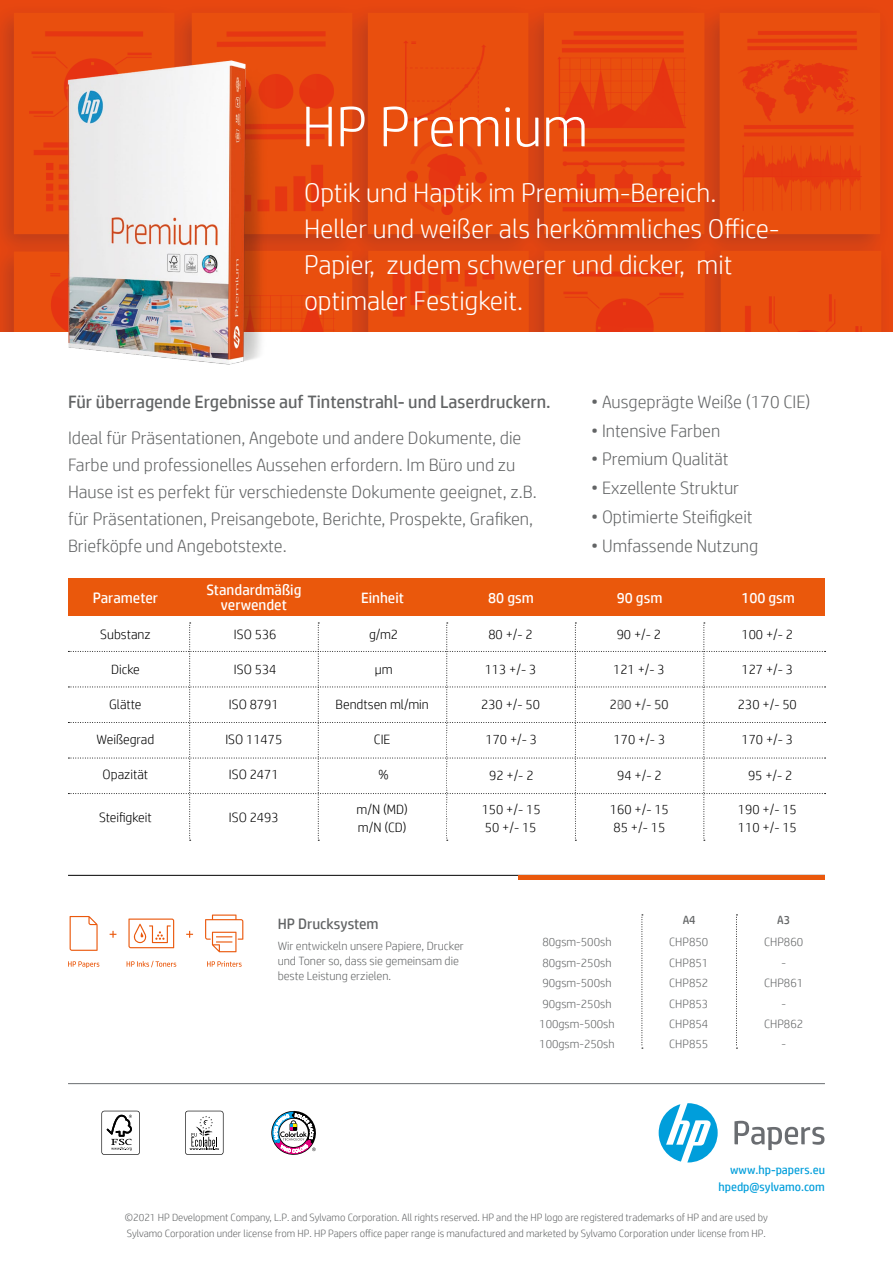
<style>
.page{position:relative;width:893px;height:1263px;background:#fff}
.page>*{position:absolute;margin:0;border:0;box-sizing:border-box;transform-origin:0 0}
.t1{font:300 57px "HP Simplified";color:#fff}
.t2{font:300 27px/36px "HP Simplified";color:#fff}
.t3{font:300 18px/27px "HP Simplified";color:#626465}
.t4{font:18px "HP Simplified";color:#626465}
.t5{font:15px/15px "HP Simplified";color:#fff;text-align:center}
.t6{font:15px "HP Simplified";color:#626465}
.t7{font:300 13.5px/18px "HP Simplified";color:#000}
.t8{font:300 12px/20.4px "HP Simplified";color:#626465}
.t9{font:12px/17px "HP Simplified";color:#009edb;text-align:right}
.t10{font:12px "HP Simplified";color:#626465}
.t11{font:300 10.5px/16.5px "HP Simplified";color:#626465}
</style>
<div class="page">
<hr style="left:68px;top:1083px;width:757px;height:1px;background:#6a6d71">
<svg style="left:659px;top:1103px;width:59px;height:59px"></svg>
<svg style="left:734px;top:1121px;width:90px;height:29px"></svg>
<svg style="left:271px;top:1110px;width:45px;height:45px"></svg>
<hr style="left:68px;top:875px;width:757px;height:1px;background:#000">
<hr style="left:518px;top:875px;width:307px;height:4px;background:#ea580c">
<img style="left:0;top:0;width:893px;height:332px">
<img style="left:11px;top:40px;width:303px;height:325px">
<svg style="left:70px;top:916px;width:28px;height:35px"></svg>
<svg style="left:128px;top:918px;width:46px;height:30px"></svg>
<svg style="left:205px;top:914px;width:38px;height:38px"></svg>
<svg style="left:110px;top:931px;width:6px;height:7px"></svg>
<svg style="left:186px;top:931px;width:7px;height:7px"></svg>
<svg style="left:68px;top:961px;width:31px;height:7px"></svg>
<svg style="left:127px;top:961px;width:49px;height:6px"></svg>
<svg style="left:207px;top:961px;width:35px;height:6px"></svg>
<svg style="left:641px;top:914px;width:2px;height:135px"></svg>
<svg style="left:736px;top:914px;width:1px;height:135px"></svg>
<div style="left:68px;top:578px;width:757px;height:38px;background:#ea580c"></div>
<svg style="left:68px;top:623px;width:758px;height:218px"></svg>
<svg style="left:101px;top:1111px;width:39px;height:44px"></svg>
<svg style="left:185px;top:1111px;width:39px;height:44px"></svg>
<div style="left:448px;top:733px;width:127px;height:20px;background:#fff"></div>
<div style="left:448px;top:769px;width:127px;height:19px;background:#fff"></div>
<div style="left:447px;top:803px;width:128px;height:15px;background:#fff"></div>
<div style="left:447px;top:821px;width:127px;height:15px;background:#fff"></div>
<div style="left:576px;top:698px;width:127px;height:15px;background:#fff"></div>
<div style="left:576px;top:733px;width:127px;height:14px;background:#fff"></div>
<div style="left:576px;top:769px;width:127px;height:14px;background:#fff"></div>
<div style="left:576px;top:803px;width:127px;height:15px;background:#fff"></div>
<div style="left:576px;top:821px;width:127px;height:15px;background:#fff"></div>
<div style="left:707px;top:769px;width:126px;height:14px;background:#fff"></div>
<h1 class="t1" style="left:302px;top:89px;width:288px">HP Premium</h1>
<h2 class="t2" style="left:304px;top:174px;width:477px">Optik und Haptik im Premium-Bereich.<br>Heller und weißer als herkömmliches Office-Papier, zudem schwerer und dicker, mit optimaler Festigkeit.</h2>
<p class="t4" style="left:68px;top:390px;width:484px">Für überragende Ergebnisse auf Tintenstrahl- und Laserdruckern.</p>
<p class="t3" style="left:68px;top:423px;width:470px">Ideal für Präsentationen, Angebote und andere Dokumente, die Farbe und professionelles Aussehen erfordern. Im Büro und zu Hause ist es perfekt für verschiedenste Dokumente geeignet, z.B. für Präsentationen, Preisangebote, Berichte, Prospekte, Grafiken, Briefköpfe und Angebotstexte.</p>
<p class="t5" style="left:93px;top:590px;width:67px">Parameter</p>
<p class="t7" style="left:100px;top:625px;width:52px">Substanz</p>
<p class="t7" style="left:111px;top:660px;width:30px">Dicke</p>
<p class="t7" style="left:109px;top:695px;width:34px">Glätte</p>
<p class="t7" style="left:96px;top:730px;width:59px">Weißegrad</p>
<p class="t7" style="left:103px;top:765px;width:47px">Opazität</p>
<p class="t7" style="left:99px;top:808px;width:54px">Steifigkeit</p>
<p class="t5" style="left:206px;top:582px;width:97px">Standardmäßig verwendet</p>
<p class="t7" style="left:234px;top:625px;width:44px">ISO 536</p>
<p class="t7" style="left:234px;top:660px;width:44px">ISO 534</p>
<p class="t7" style="left:229px;top:695px;width:51px">ISO 8791</p>
<p class="t7" style="left:225px;top:730px;width:58px">ISO 11475</p>
<p class="t7" style="left:229px;top:765px;width:51px">ISO 2471</p>
<p class="t7" style="left:229px;top:808px;width:51px">ISO 2493</p>
<p class="t5" style="left:361px;top:590px;width:44px">Einheit</p>
<p class="t7" style="left:369px;top:625px;width:31px">g/m2</p>
<p class="t7" style="left:375px;top:660px;width:19px">µm</p>
<p class="t7" style="left:336px;top:695px;width:95px">Bendtsen ml/min</p>
<p class="t7" style="left:374px;top:730px;width:18px">CIE</p>
<p class="t7" style="left:379px;top:765px;width:12px">%</p>
<p class="t7" style="left:357px;top:800px;width:53px">m/N (MD) m/N (CD)</p>
<p class="t5" style="left:488px;top:590px;width:47px">80 gsm</p>
<p class="t7" style="left:488px;top:625px;width:46px">80 +/- 2</p>
<p class="t7" style="left:485px;top:660px;width:53px">113 +/- 3</p>
<p class="t7" style="left:481px;top:695px;width:60px">230 +/- 50</p>
<p class="t7" style="left:500px;top:730px;width:23px">170</p>
<p class="t7" style="left:492px;top:765px;width:38px">Min 92</p>
<p class="t7" style="left:488px;top:800px;width:16px">45</p>
<p class="t7" style="left:526px;top:800px;width:16px">20</p>
<p class="t7" style="left:485px;top:818px;width:9px">6</p>
<p class="t7" style="left:522px;top:818px;width:9px">2</p>
<p class="t7" style="left:485px;top:730px;width:53px">170 +/- 3</p>
<p class="t7" style="left:489px;top:765px;width:46px">92 +/- 2</p>
<p class="t7" style="left:482px;top:800px;width:60px">150 +/- 15<br>50 +/- 15</p>
<p class="t3" style="left:591px;top:388px;width:221px">• Ausgeprägte Weiße (170 CIE)</p>
<p class="t3" style="left:591px;top:416px;width:131px">• Intensive Farben</p>
<p class="t3" style="left:591px;top:445px;width:139px">• Premium Qualität</p>
<p class="t3" style="left:591px;top:474px;width:150px">• Exzellente Struktur</p>
<p class="t3" style="left:591px;top:503px;width:163px">• Optimierte Steifigkeit</p>
<p class="t3" style="left:591px;top:531px;width:169px">• Umfassende Nutzung</p>
<p class="t5" style="left:617px;top:590px;width:47px">90 gsm</p>
<p class="t7" style="left:617px;top:625px;width:46px">90 +/- 2</p>
<p class="t7" style="left:613px;top:660px;width:53px">121 +/- 3</p>
<p class="t7" style="left:617px;top:695px;width:9px">3</p>
<p class="t7" style="left:628px;top:730px;width:23px">170</p>
<p class="t7" style="left:621px;top:765px;width:38px">Min 94</p>
<p class="t7" style="left:613px;top:800px;width:20px">85<br>6</p>
<p class="t7" style="left:610px;top:695px;width:60px">200 +/- 50</p>
<p class="t7" style="left:613px;top:730px;width:53px">170 +/- 3</p>
<p class="t7" style="left:617px;top:765px;width:46px">94 +/- 2</p>
<p class="t7" style="left:610px;top:800px;width:60px">160 +/- 15<br>85 +/- 15</p>
<p class="t5" style="left:741px;top:590px;width:55px">100 gsm</p>
<p class="t7" style="left:741px;top:625px;width:53px">100 +/- 2</p>
<p class="t7" style="left:741px;top:660px;width:53px">127 +/- 3</p>
<p class="t7" style="left:738px;top:695px;width:60px">230 +/- 50</p>
<p class="t7" style="left:741px;top:730px;width:53px">170 +/- 3</p>
<p class="t7" style="left:749px;top:765px;width:38px">Min 95</p>
<p class="t7" style="left:738px;top:800px;width:60px">190 +/- 15<br>110 +/- 15</p>
<p class="t7" style="left:748px;top:765px;width:46px">95 +/- 2</p>
<p class="t10" style="left:683px;top:912px;width:15px">A4</p>
<p class="t6" style="left:278px;top:914px;width:103px">HP Drucksystem</p>
<p class="t8" style="left:278px;top:938px;width:188px;line-height:15px">Wir entwickeln unsere Papiere, Drucker und Toner so, dass sie gemeinsam die beste Leistung erzielen.</p>
<p class="t8" style="left:539px;top:931px;width:77px">80gsm-500sh<br>80gsm-250sh<br>90gsm-500sh<br>90gsm-250sh<br>100gsm-500sh<br>100gsm-250sh</p>
<p class="t8" style="left:669px;top:931px;width:41px;text-align:justify">CHP850<br>CHP851<br>CHP852<br>CHP853<br>CHP854<br>CHP855</p>
<p class="t10" style="left:777px;top:912px;width:15px">A3</p>
<p class="t8" style="left:764px;top:931px;width:41px;text-align:center">CHP860 -<br>CHP861 -<br>CHP862 -</p>
<p class="t9" style="left:718px;top:1161px;width:108px">www.hp-papers.eu hpedp@sylvamo.com</p>
<p class="t11" style="left:125px;top:1209px;width:645px">©2021 HP Development Company, L.P. and Sylvamo Corporation. All rights reserved. HP and the HP logo are registered trademarks of HP and are used by<br>Sylvamo Corporation under license from HP. HP Papers office paper range is manufactured and marketed by Sylvamo Corporation under license from HP.</p>
</div>
